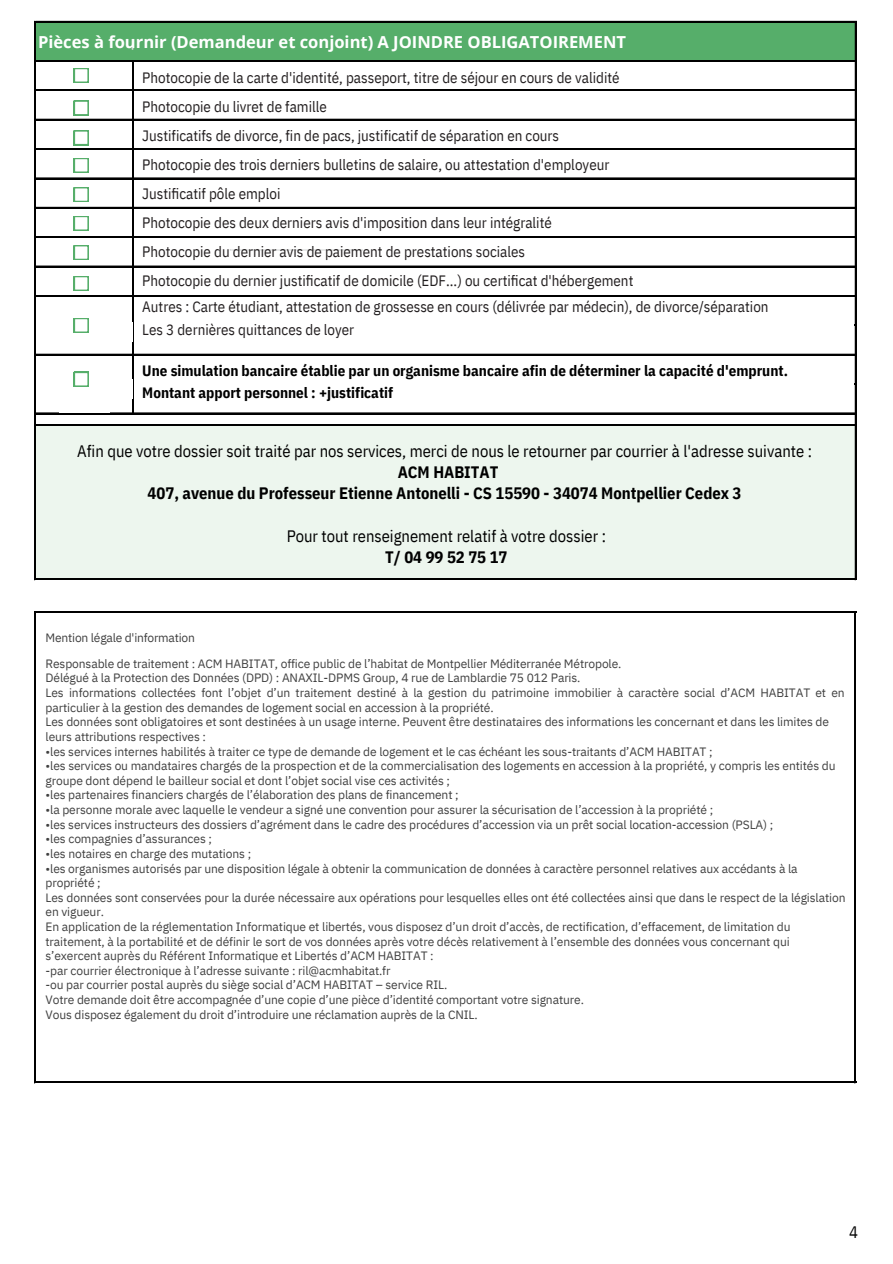
<style>
.page{position:relative;width:893px;height:1264px;background:#fff}
.page>*{position:absolute;margin:0;border:0;box-sizing:border-box;transform-origin:0 0}
.t1{font:16.5px "IBM Plex Sans Cond";color:#000}
.t2{font:700 16.5px/21.3px "IBM Plex Sans Cond";color:#000;text-align:center}
.t3{font:700 16.5px "Open Sans";color:#fff}
.t4{font:15px/29px "IBM Plex Sans Cond";color:#231f20}
.t5{font:700 15px/22px "IBM Plex Sans Cond";color:#000}
.t6{font:12px/14.5px "IBM Plex Sans";letter-spacing:-.01em;color:#404040}
</style>
<div class="page">
<div style="left:35px;top:22px;width:821px;height:39px;background:#56ae6a"></div>
<div style="left:35px;top:425px;width:821px;height:154px;background:#edf6ee"></div>
<hr style="left:34px;top:21px;width:1px;height:559px;background:#000">
<hr style="left:35px;top:21px;width:1px;height:559px;background:#000">
<hr style="left:854px;top:23px;width:1px;height:557px;background:#000">
<hr style="left:855px;top:23px;width:1px;height:557px;background:#000">
<hr style="left:132px;top:62px;width:2px;height:352px;background:#000">
<hr style="left:36px;top:21px;width:820px;height:2px;background:#000">
<hr style="left:36px;top:60px;width:820px;height:2px;background:#000">
<hr style="left:36px;top:90px;width:820px;height:1px;background:#000">
<hr style="left:36px;top:119px;width:820px;height:2px;background:#000">
<hr style="left:36px;top:148px;width:820px;height:2px;background:#000">
<hr style="left:36px;top:178px;width:820px;height:1px;background:#000">
<hr style="left:36px;top:207px;width:820px;height:2px;background:#000">
<hr style="left:36px;top:236px;width:820px;height:2px;background:#000">
<hr style="left:36px;top:266px;width:820px;height:1px;background:#000">
<hr style="left:36px;top:295px;width:820px;height:2px;background:#000">
<hr style="left:36px;top:324px;width:820px;height:1px;background:#000">
<hr style="left:36px;top:325px;width:820px;height:1px;background:#000">
<hr style="left:36px;top:354px;width:820px;height:1px;background:#000">
<hr style="left:36px;top:383px;width:820px;height:2px;background:#000">
<hr style="left:36px;top:412px;width:820px;height:1px;background:#000">
<hr style="left:36px;top:413px;width:820px;height:1px;background:#000">
<hr style="left:36px;top:424px;width:820px;height:1px;background:#000">
<hr style="left:36px;top:425px;width:820px;height:1px;background:#000">
<hr style="left:36px;top:578px;width:820px;height:2px;background:#000">
<hr style="left:230px;top:249px;width:132px;height:1px;background:#d3d5d6">
<hr style="left:34px;top:611px;width:1px;height:471px;background:#000">
<hr style="left:35px;top:611px;width:1px;height:472px;background:#000">
<hr style="left:854px;top:612px;width:2px;height:471px;background:#000">
<hr style="left:36px;top:611px;width:820px;height:1px;background:#000">
<hr style="left:36px;top:1081px;width:820px;height:2px;background:#000">
<svg style="left:74px;top:68px;width:15px;height:15px"></svg>
<svg style="left:74px;top:101px;width:15px;height:14px"></svg>
<svg style="left:74px;top:130px;width:15px;height:15px"></svg>
<svg style="left:74px;top:158px;width:15px;height:15px"></svg>
<svg style="left:74px;top:187px;width:15px;height:15px"></svg>
<svg style="left:74px;top:216px;width:15px;height:15px"></svg>
<svg style="left:74px;top:245px;width:15px;height:15px"></svg>
<svg style="left:74px;top:276px;width:15px;height:15px"></svg>
<div style="left:36px;top:378px;width:96px;height:20px;background:#fff"></div>
<svg style="left:74px;top:372px;width:15px;height:14px"></svg>
<div style="left:134px;top:379px;width:719px;height:16px;background:#fff"></div>
<div style="left:134px;top:319px;width:719px;height:16px;background:#fff"></div>
<div style="left:36px;top:322px;width:96px;height:20px;background:#fff"></div>
<svg style="left:74px;top:318px;width:15px;height:15px"></svg>
<h1 class="t3" style="left:38px;top:30px;width:589px">Pièces à fournir (Demandeur et conjoint) A JOINDRE OBLIGATOIREMENT</h1>
<p class="t4" style="left:142px;top:63px;width:492px">Photocopie de la carte d'identité, passeport, titre de séjour en cours de validité Photocopie du livret de famille<br>Justificatifs de divorce, fin de pacs, justificatif de séparation en cours<br>Photocopie des trois derniers bulletins de salaire, ou attestation d'employeur Justificatif pôle emploi<br>Photocopie des deux derniers avis d'imposition dans leur intégralité<br>Photocopie du dernier avis de paiement de prestations sociales<br>Photocopie du dernier justificatif de domicile (EDF...) ou certificat d'hébergement</p>
<p class="t4" style="left:142px;top:295px;width:627px;line-height:23px">Autres : Carte étudiant, attestation de grossesse en cours (délivrée par médecin), de divorce/séparation<br>Les 3 dernières quittances de loyer</p>
<p class="t5" style="left:142px;top:359px;width:647px">Une simulation bancaire établie par un organisme bancaire afin de déterminer la capacité d'emprunt.<br>Montant apport personnel : +justificatif</p>
<h1 class="t1" style="left:77px;top:439px;width:736px">Afin que votre dossier soit traité par nos services, merci de nous le retourner par courrier à l'adresse suivante :</h1>
<h1 class="t2" style="left:148px;top:461px;width:595px">ACM HABITAT<br>407, avenue du Professeur Etienne Antonelli - CS 15590 - 34074 Montpellier Cedex 3</h1>
<h1 class="t1" style="left:287px;top:525px;width:320px">Pour tout renseignement relatif à votre dossier :</h1>
<h1 class="t2" style="left:385px;top:546px;width:124px">T/ 04 99 52 75 17</h1>
<p class="t6" style="left:46px;top:630px;width:151px">Mention légale d'information</p>
<p class="t6" style="left:46px;top:656px;width:800px">Responsable de traitement : ACM HABITAT, office public de l’habitat de Montpellier Méditerranée Métropole.<br>Délégué à la Protection des Données (DPD) : ANAXIL-DPMS Group, 4 rue de Lamblardie 75 012 Paris.<br>Les informations collectées font l’objet d’un traitement destiné à la gestion du patrimoine immobilier à caractère social d’ACM HABITAT et en particulier à la gestion des demandes de logement social en accession à la propriété.<br>Les données sont obligatoires et sont destinées à un usage interne. Peuvent être destinataires des informations les concernant et dans les limites de leurs attributions respectives :</p>
<p class="t6" style="left:46px;top:743px;width:668px">•les services internes habilités à traiter ce type de demande de logement et le cas échéant les sous-traitants d’ACM HABITAT ;</p>
<p class="t6" style="left:46px;top:758px;width:791px">•les services ou mandataires chargés de la prospection et de la commercialisation des logements en accession à la propriété, y compris les entités du groupe dont dépend le bailleur social et dont l’objet social vise ces activités ;</p>
<p class="t6" style="left:46px;top:787px;width:414px">•les partenaires financiers chargés de l’élaboration des plans de financement ;</p>
<p class="t6" style="left:46px;top:802px;width:669px">•la personne morale avec laquelle le vendeur a signé une convention pour assurer la sécurisation de l’accession à la propriété ;</p>
<p class="t6" style="left:46px;top:816px;width:729px">•les services instructeurs des dossiers d’agrément dans le cadre des procédures d’accession via un prêt social location-accession (PSLA) ;</p>
<p class="t6" style="left:46px;top:831px;width:168px">•les compagnies d’assurances ;</p>
<p class="t6" style="left:46px;top:846px;width:207px">•les notaires en charge des mutations ;</p>
<p class="t6" style="left:46px;top:860px;width:801px">•les organismes autorisés par une disposition légale à obtenir la communication de données à caractère personnel relatives aux accédants à la propriété ;<br>Les données sont conservées pour la durée nécessaire aux opérations pour lesquelles elles ont été collectées ainsi que dans le respect de la législation en vigueur.<br>En application de la réglementation Informatique et libertés, vous disposez d’un droit d’accès, de rectification, d’effacement, de limitation du traitement, à la portabilité et de définir le sort de vos données après votre décès relativement à l’ensemble des données vous concernant qui s’exercent auprès du Référent Informatique et Libertés d’ACM HABITAT :<br>-par courrier électronique à l’adresse suivante : ril@acmhabitat.fr<br>-ou par courrier postal auprès du siège social d’ACM HABITAT – service RIL.<br>Votre demande doit être accompagnée d’une copie d’une pièce d’identité comportant votre signature.<br>Vous disposez également du droit d’introduire une réclamation auprès de la CNIL.</p>
<h1 class="t1" style="left:848px;top:1220px;width:10px">4</h1>
</div>
